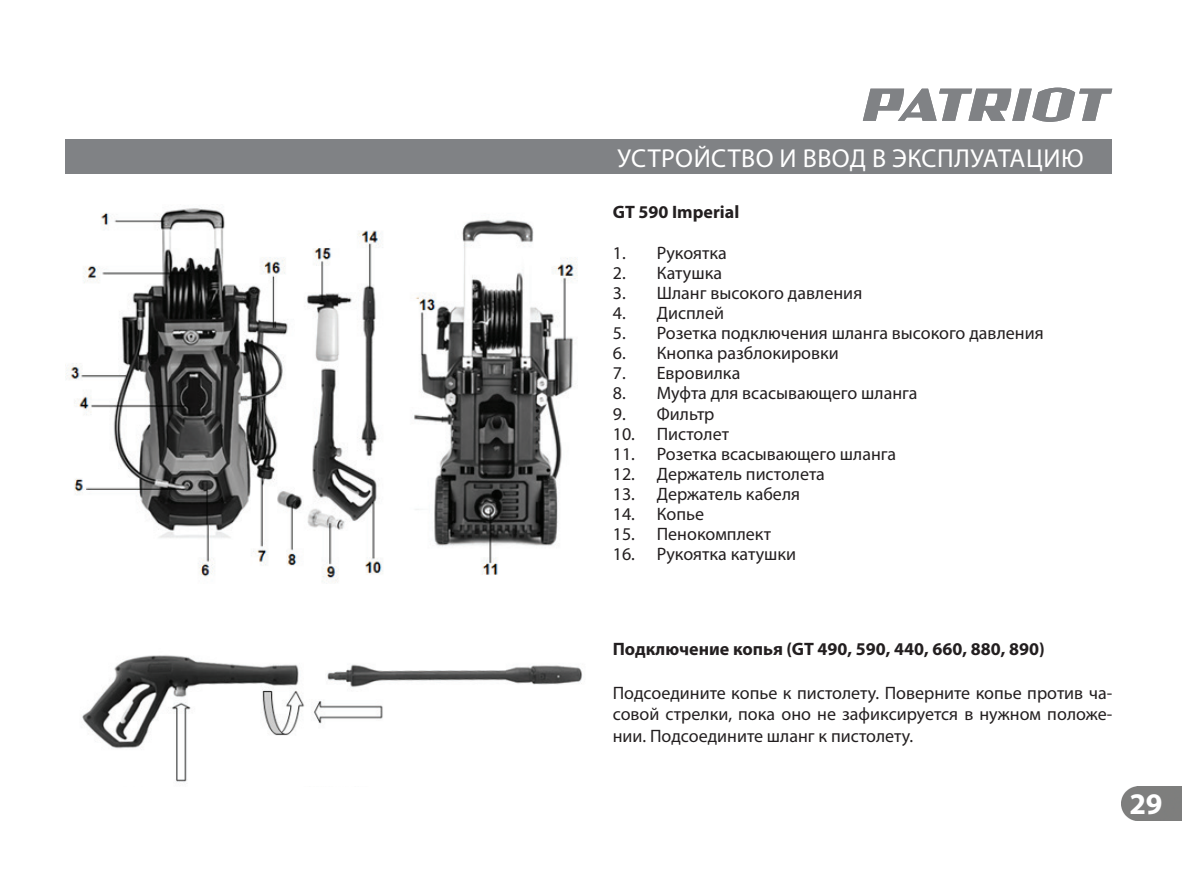
<style>
.page{position:relative;width:1182px;height:870px;background:#fff}
.page>*{position:absolute;margin:0;border:0;box-sizing:border-box;transform-origin:0 0}
.t1{font:700 30px "Myriad Pro";color:#fff}
.t2{font:26px "Myriad Pro";letter-spacing:.02em;color:#fff}
.t3{font:18px/21.6px "Myriad Pro";color:#231f20;text-align:justify}
.t4{font:700 18px "Myriad Pro";color:#231f20}
</style>
<div class="page">
<div style="left:1122px;top:786px;width:60px;height:34px;background:#7e7e7d"></div>
<svg style="left:863px;top:88px;width:249px;height:34px"></svg>
<img style="left:66px;top:208px;width:512px;height:376px">
<img style="left:82px;top:655px;width:501px;height:127px">
<div style="left:66px;top:140px;width:1046px;height:34px;background:#808285"></div>
<h2 class="t2" style="left:617px;top:142px;width:468px">УСТРОЙСТВО И ВВОД В ЭКСПЛУАТАЦИЮ</h2>
<p class="t4" style="left:613px;top:201px;width:128px">GT 590 Imperial</p>
<p class="t3" style="left:613px;top:242px;width:116px">1. Рукоятка</p>
<p class="t3" style="left:613px;top:262px;width:111px">2. Катушка</p>
<p class="t3" style="left:613px;top:282px;width:251px">3. Шланг высокого давления</p>
<p class="t3" style="left:613px;top:302px;width:113px">4. Дисплей</p>
<p class="t3" style="left:613px;top:322px;width:432px">5. Розетка подключения шланга высокого давления</p>
<p class="t3" style="left:613px;top:342px;width:227px">6. Кнопка разблокировки</p>
<p class="t3" style="left:613px;top:362px;width:129px">7. Евровилка</p>
<p class="t3" style="left:613px;top:382px;width:306px">8. Муфта для всасывающего шланга</p>
<p class="t3" style="left:613px;top:402px;width:103px">9. Фильтр</p>
<p class="t3" style="left:613px;top:422px;width:118px">10. Пистолет</p>
<p class="t3" style="left:613px;top:442px;width:285px">11. Розетка всасывающего шланга</p>
<p class="t3" style="left:613px;top:462px;width:214px">12. Держатель пистолета</p>
<p class="t3" style="left:613px;top:482px;width:189px">13. Держатель кабеля</p>
<p class="t3" style="left:613px;top:502px;width:93px">14. Копье</p>
<p class="t3" style="left:613px;top:522px;width:160px">15. Пенокомплект</p>
<p class="t3" style="left:613px;top:542px;width:185px">16. Рукоятка катушки</p>
<p class="t4" style="left:613px;top:639px;width:433px">Подключение копья (GT 490, 590, 440, 660, 880, 890)</p>
<p class="t3" style="left:613px;top:681px;width:501px">Подсоедините копье к пистолету. Поверните копье против ча&shy;совой стрелки, пока оно не зафиксируется в нужном положе&shy;нии. Подсоедините шланг к пистолету.</p>
<h1 class="t1" style="left:1129px;top:786px;width:34px">29</h1>
</div>
